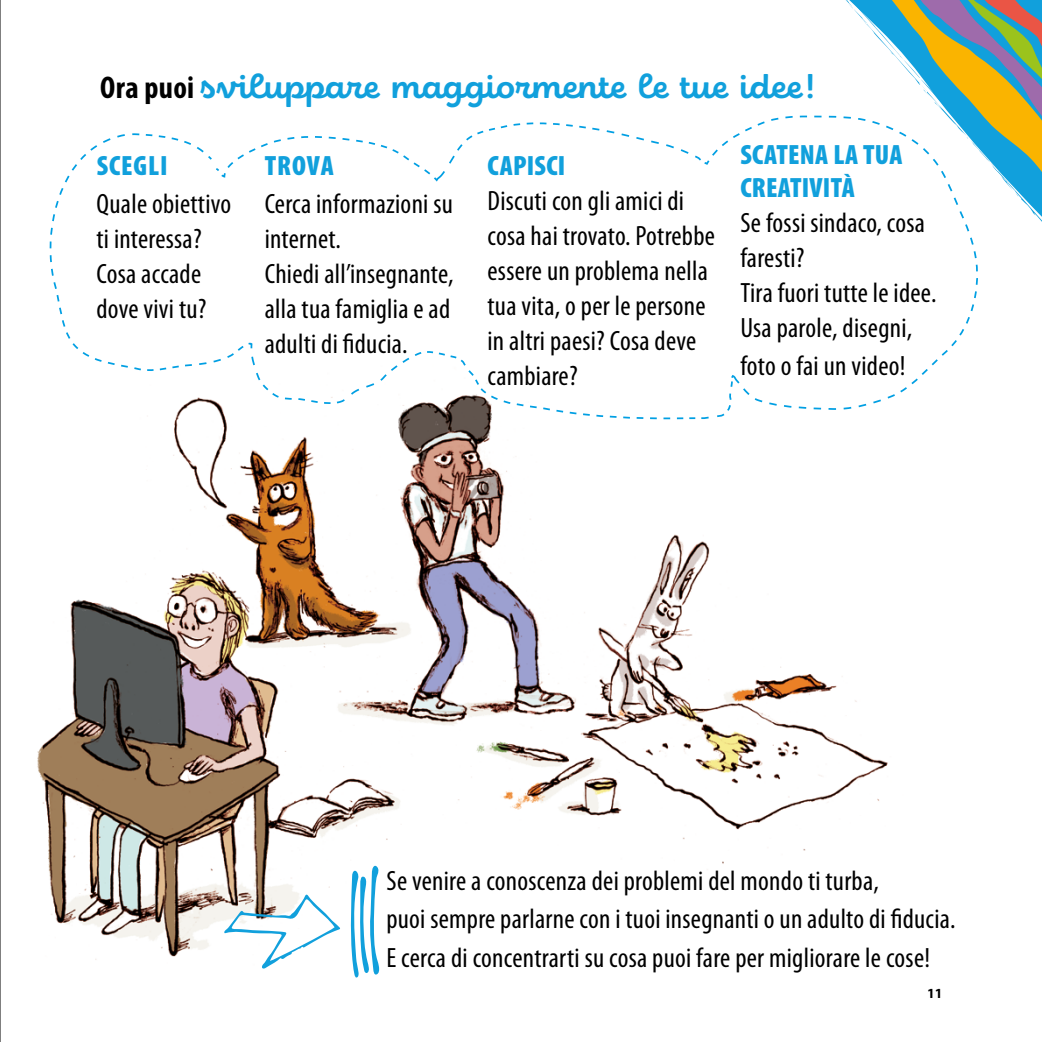
<style>
.page{position:relative;width:1042px;height:1042px;background:#fff}
.page>*{position:absolute;margin:0;border:0;box-sizing:border-box;transform-origin:0 0}
.t1{font:700 35px "Eldwin Script";letter-spacing:-.01em;color:#11a0dc}
.t2{font:condensed 28px/35px "Myriad Pro";letter-spacing:.01em;color:#000}
.t3{font:900 condensed 28px/33.2px "Myriad Pro";letter-spacing:.01em;color:#11a0dc}
.t4{font:700 14px "Myriad Pro";color:#000}
.s1{font-family:"Myriad Pro";font-stretch:condensed;font-size:31.5px;color:#000}
</style>
<div class="page">
<img style="left:37px;top:420px;width:851px;height:548px">
<hr style="left:0;top:0;width:1px;height:1042px;background:#000">
<svg style="left:350px;top:865px;width:29px;height:113px"></svg>
<svg style="left:224px;top:894px;width:117px;height:75px"></svg>
<svg style="left:49px;top:227px;width:3px;height:49px"></svg>
<svg style="left:52px;top:116px;width:926px;height:304px"></svg>
<svg style="left:818px;top:247px;width:160px;height:27px"></svg>
<svg style="left:796px;top:115px;width:246px;height:132px"></svg>
<svg style="left:823px;top:0;width:219px;height:213px"></svg>
<p class="t1" style="left:100px;top:66px;width:719px"><span class="s1">Ora puoi</span> sviluppare maggiormente le tue idee!</p>
<p class="t3" style="left:97px;top:148px;width:72px">SCEGLI</p>
<p class="t2" style="left:97px;top:186px;width:136px">Quale obiettivo ti interessa?<br>Cosa accade dove vivi tu?</p>
<p class="t3" style="left:265px;top:148px;width:70px">TROVA</p>
<p class="t2" style="left:265px;top:186px;width:191px">Cerca informazioni su internet.<br>Chiedi all’insegnante, alla tua famiglia e ad adulti di fiducia.</p>
<p class="t3" style="left:487px;top:148px;width:79px">CAPISCI</p>
<p class="t2" style="left:487px;top:183px;width:229px">Discuti con gli amici di cosa hai trovato. Potrebbe essere un problema nella tua vita, o per le persone in altri paesi? Cosa deve cambiare?</p>
<p class="t3" style="left:740px;top:137px;width:164px">SCATENA LA TUA<br>CREATIVITÀ</p>
<p class="t2" style="left:740px;top:205px;width:198px">Se fossi sindaco, cosa faresti?<br>Tira fuori tutte le idee.<br>Usa parole, disegni,</p>
<p class="t2" style="left:740px;top:348px;width:167px">foto o fai un video!</p>
<p class="t2" style="left:386px;top:861px;width:571px;line-height:38.5px">Se venire a conoscenza dei problemi del mondo ti turba,<br>puoi sempre parlarne con i tuoi insegnanti o un adulto di fiducia.<br>E cerca di concentrarti su cosa puoi fare per migliorare le cose!</p>
<p class="t4" style="left:927px;top:984px;width:17px">11</p>
</div>
